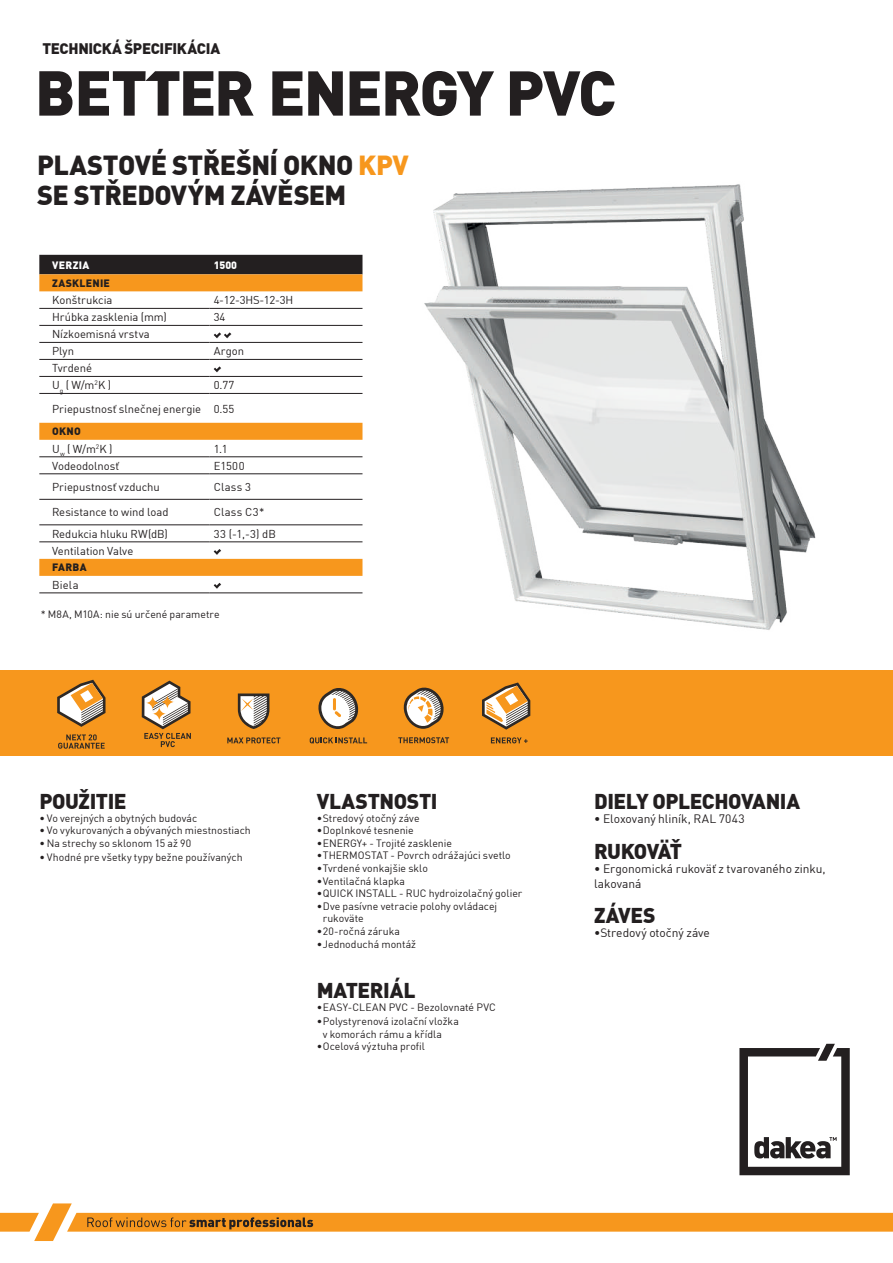
<style>
.page{position:relative;width:893px;height:1263px;background:#fff}
.page>*{position:absolute;margin:0;border:0;box-sizing:border-box;transform-origin:0 0}
.t1{font:900 62.25px "DIN Offc Pro";letter-spacing:-.035em;color:#231f20}
.t2{font:900 27px/30px "DIN Offc Pro";letter-spacing:-.015em;color:#231f20}
.t3{font:900 21px "DIN Offc Pro";letter-spacing:-.02em;color:#231f20}
.t4{font:900 15px "DIN Offc Pro";letter-spacing:-.025em;color:#231f20}
.t5{font:12px/14.4px "DIN Offc Pro";color:#231f20}
.t6{font:11.25px/17px "DIN Offc Pro";color:#231f20}
.t7{font:10.5px/12.6px "DIN Offc Pro";letter-spacing:.005em;color:#231f20}
.t8{font:900 10.5px "DIN Offc Pro";letter-spacing:.02em;color:#231f20}
.t9{font:900 10.5px "DIN Offc Pro";letter-spacing:.025em;color:#fff}
.s1{color:#f7971d}
</style>
<div class="page">
<svg style="left:0;top:1203px;width:893px;height:38px"></svg>
<svg style="left:739px;top:1044px;width:111px;height:131px"></svg>
<div style="left:0;top:671px;width:893px;height:85px;background:#f7971d"></div>
<svg style="left:39px;top:71px;width:34px;height:45px"></svg>
<svg style="left:219px;top:71px;width:35px;height:45px"></svg>
<svg style="left:79px;top:71px;width:134px;height:45px"></svg>
<svg style="left:238px;top:693px;width:31px;height:36px"></svg>
<svg style="left:227px;top:737px;width:53px;height:6px"></svg>
<svg style="left:398px;top:737px;width:51px;height:6px"></svg>
<svg style="left:403px;top:687px;width:41px;height:42px"></svg>
<svg style="left:318px;top:688px;width:41px;height:41px"></svg>
<svg style="left:310px;top:737px;width:57px;height:7px"></svg>
<svg style="left:57px;top:680px;width:49px;height:47px"></svg>
<svg style="left:58px;top:734px;width:47px;height:15px"></svg>
<svg style="left:491px;top:737px;width:37px;height:6px"></svg>
<svg style="left:482px;top:682px;width:48px;height:48px"></svg>
<svg style="left:142px;top:681px;width:49px;height:66px"></svg>
<div style="left:39px;top:255px;width:323px;height:19px;background:#231f20"></div>
<svg style="left:39px;top:274px;width:323px;height:302px"></svg>
<hr style="left:39px;top:456px;width:170px;height:1px;background:#231f20">
<hr style="left:209px;top:456px;width:153px;height:1px;background:#231f20">
<hr style="left:39px;top:473px;width:170px;height:1px;background:#231f20">
<hr style="left:209px;top:473px;width:153px;height:1px;background:#231f20">
<hr style="left:39px;top:499px;width:170px;height:1px;background:#231f20">
<hr style="left:209px;top:499px;width:153px;height:1px;background:#231f20">
<hr style="left:39px;top:525px;width:170px;height:1px;background:#231f20">
<hr style="left:209px;top:525px;width:153px;height:1px;background:#231f20">
<hr style="left:39px;top:542px;width:170px;height:1px;background:#231f20">
<hr style="left:39px;top:593px;width:170px;height:1px;background:#231f20">
<hr style="left:209px;top:593px;width:153px;height:1px;background:#231f20">
<hr style="left:39px;top:308px;width:170px;height:1px;background:#231f20">
<hr style="left:209px;top:308px;width:153px;height:1px;background:#231f20">
<hr style="left:39px;top:325px;width:170px;height:1px;background:#231f20">
<hr style="left:209px;top:325px;width:153px;height:1px;background:#231f20">
<hr style="left:39px;top:342px;width:170px;height:1px;background:#231f20">
<hr style="left:209px;top:342px;width:153px;height:1px;background:#231f20">
<hr style="left:39px;top:359px;width:170px;height:1px;background:#231f20">
<hr style="left:209px;top:359px;width:153px;height:1px;background:#231f20">
<hr style="left:39px;top:376px;width:170px;height:1px;background:#231f20">
<hr style="left:209px;top:376px;width:153px;height:1px;background:#231f20">
<hr style="left:39px;top:393px;width:170px;height:1px;background:#231f20">
<hr style="left:209px;top:393px;width:153px;height:1px;background:#231f20">
<hr style="left:209px;top:542px;width:153px;height:1px;background:#231f20">
<svg style="left:214px;top:332px;width:17px;height:6px"></svg>
<svg style="left:214px;top:366px;width:7px;height:6px"></svg>
<svg style="left:214px;top:549px;width:7px;height:6px"></svg>
<svg style="left:214px;top:583px;width:7px;height:6px"></svg>
<img style="left:424px;top:184px;width:392px;height:446px">
<h3 class="t4" style="left:43px;top:36px;width:179px">TECHNICKÁ ŠPECIFIKÁCIA</h3>
<h1 class="t1" style="left:268px;top:40px;width:349px">ENERGY PVC</h1>
<h2 class="t2" style="left:37px;top:146px;width:373px">PLASTOVÉ STŘEŠNÍ OKNO <span class="s1">KPV<br></span>SE STŘEDOVÝM ZÁVĚSEM</h2>
<p class="t9" style="left:52px;top:256px;width:39px">VERZIA</p>
<p class="t9" style="left:214px;top:256px;width:25px">1500</p>
<p class="t8" style="left:52px;top:274px;width:59px">ZASKLENIE</p>
<p class="t6" style="left:52px;top:290px;width:62px">Konštrukcia</p>
<p class="t6" style="left:214px;top:290px;width:81px">4-12-3HS-12-3H</p>
<p class="t6" style="left:52px;top:307px;width:116px">Hrúbka zasklenia (mm)</p>
<p class="t6" style="left:214px;top:307px;width:13px">34</p>
<p class="t6" style="left:52px;top:324px;width:99px">Nízkoemisná vrstva<br>Plyn</p>
<p class="t6" style="left:214px;top:342px;width:32px">Argon</p>
<p class="t6" style="left:52px;top:359px;width:60px">Tvrdené<br>U<sub>g</sub> ( W/m<sup>2</sup>K )</p>
<p class="t6" style="left:52px;top:372px;width:184px;line-height:23.2px;text-align:right">0.77<br>Priepustnosť slnečnej energie 0.55</p>
<p class="t8" style="left:52px;top:422px;width:30px">OKNO</p>
<p class="t6" style="left:52px;top:439px;width:62px">U<sub>w</sub> ( W/m<sup>2</sup>K )</p>
<p class="t6" style="left:214px;top:439px;width:15px">1.1</p>
<p class="t6" style="left:52px;top:456px;width:69px">Vodeodolnosť</p>
<p class="t6" style="left:214px;top:456px;width:32px">E1500</p>
<p class="t6" style="left:52px;top:477px;width:109px">Priepustnosť vzduchu</p>
<p class="t6" style="left:214px;top:477px;width:39px">Class 3</p>
<p class="t6" style="left:52px;top:503px;width:118px">Resistance to wind load</p>
<p class="t6" style="left:214px;top:503px;width:52px">Class C3*</p>
<p class="t6" style="left:52px;top:524px;width:117px">Redukcia hluku RW(dB)</p>
<p class="t6" style="left:214px;top:524px;width:64px">33 (-1,-3) dB</p>
<p class="t6" style="left:52px;top:541px;width:83px">Ventilation Valve</p>
<p class="t8" style="left:52px;top:558px;width:36px">FARBA</p>
<p class="t6" style="left:52px;top:575px;width:28px">Biela</p>
<p class="t7" style="left:41px;top:607px;width:180px">* M8A, M10A: nie sú určené parametre</p>
<h3 class="t3" style="left:39px;top:783px;width:89px">POUŽITIE</h3>
<p class="t7" style="left:39px;top:810px;width:159px">• Vo verejných a obytných budovác</p>
<p class="t7" style="left:39px;top:823px;width:213px">• Vo vykurovaných a obývaných miestnostiach</p>
<p class="t7" style="left:39px;top:836px;width:153px">• Na strechy so sklonom 15 až 90</p>
<p class="t7" style="left:39px;top:850px;width:205px">• Vhodné pre všetky typy bežne používaných</p>
<h3 class="t3" style="left:317px;top:783px;width:122px">VLASTNOSTI</h3>
<p class="t7" style="left:317px;top:810px;width:104px">•Stredový otočný záve</p>
<p class="t7" style="left:317px;top:823px;width:99px">•Doplnkové tesnenie</p>
<p class="t7" style="left:317px;top:836px;width:137px">•ENERGY+ - Trojité zasklenie</p>
<p class="t7" style="left:317px;top:848px;width:196px">•THERMOSTAT - Povrch odrážajúci svetlo</p>
<p class="t7" style="left:317px;top:861px;width:113px">•Tvrdené vonkajšie sklo</p>
<p class="t7" style="left:317px;top:873px;width:90px">•Ventilačná klapka</p>
<p class="t7" style="left:317px;top:886px;width:207px">•QUICK INSTALL - RUC hydroizolačný golier</p>
<p class="t7" style="left:323px;top:899px;width:176px;text-indent:-6px">•Dve pasívne vetracie polohy ovládacej rukoväte</p>
<p class="t7" style="left:317px;top:924px;width:85px">•20-ročná záruka</p>
<p class="t7" style="left:317px;top:936px;width:101px">•Jednoduchá montáž</p>
<h3 class="t3" style="left:317px;top:972px;width:100px">MATERIÁL</h3>
<p class="t7" style="left:317px;top:1000px;width:181px">•EASY-CLEAN PVC - Bezolovnaté PVC</p>
<p class="t7" style="left:323px;top:1013px;width:138px;line-height:13.5px;text-indent:-6px">•Polystyrenová izolační vložka v komorách rámu a křídla</p>
<p class="t7" style="left:317px;top:1039px;width:110px">•Ocelová výztuha profil</p>
<h3 class="t3" style="left:594px;top:783px;width:207px">DIELY OPLECHOVANIA</h3>
<p class="t5" style="left:594px;top:811px;width:152px">• Eloxovaný hliník, RAL 7043</p>
<h3 class="t3" style="left:594px;top:833px;width:90px">RUKOVÄŤ</h3>
<p class="t5" style="left:594px;top:860px;width:233px">• Ergonomická rukoväť z tvarovaného zinku, lakovaná</p>
<h3 class="t3" style="left:594px;top:897px;width:63px">ZÁVES</h3>
<p class="t5" style="left:594px;top:925px;width:117px">•Stredový otočný záve</p>
</div>
